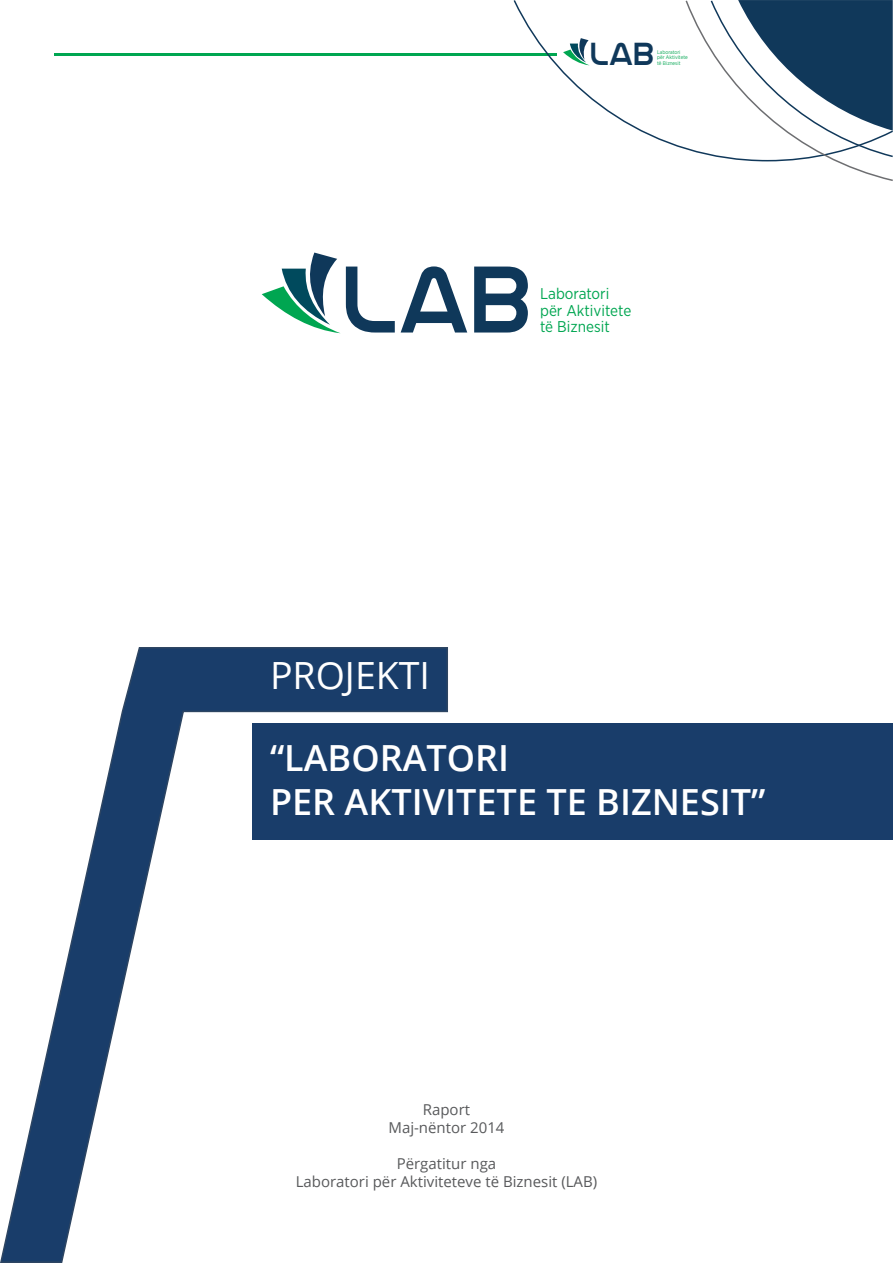
<style>
.page{position:relative;width:893px;height:1263px;background:#fff}
.page>*{position:absolute;margin:0;border:0;box-sizing:border-box;transform-origin:0 0}
.t1{font:95.7px "Nasalization Rg";color:#0f385a}
.t2{font:37.5px "Open Sans";color:#fff}
.t3{font:600 36px "Open Sans";color:#fff}
.t4{font:32.25px "Nasalization Rg";color:#0f385a}
.t5{font:15.6px/16.8px "Gotham Narrow";color:#00a651}
.t6{font:15px "Open Sans";color:#58595b}
.t7{font:5.25px/5.7px "Gotham Narrow";color:#00a651}
</style>
<div class="page">
<hr style="left:54px;top:53px;width:503px;height:2px;background:#00a651">
<svg style="left:512px;top:0;width:172px;height:149px"></svg>
<svg style="left:684px;top:0;width:209px;height:181px"></svg>
<svg style="left:563px;top:38px;width:27px;height:27px"></svg>
<svg style="left:262px;top:253px;width:78px;height:80px"></svg>
<svg style="left:0;top:647px;width:449px;height:616px"></svg>
<div style="left:252px;top:723px;width:641px;height:116px;background:#193d6a"></div>
<h3 class="t4" style="left:590px;top:35px;width:66px">Lab</h3>
<p class="t7" style="left:657px;top:49px;width:32px">Laboratori për Aktivitete</p>
<p class="t7" style="left:657px;top:60px;width:25px">të Biznesit</p>
<p class="t1" style="left:341px;top:243px;width:192px">Lab</p>
<p class="t5" style="left:540px;top:284px;width:93px">Laboratori për Aktivitete</p>
<p class="t5" style="left:540px;top:318px;width:71px">të Biznesit</p>
<p class="t2" style="left:270px;top:650px;width:162px">PROJEKTI</p>
<p class="t3" style="left:270px;top:733px;width:241px">“LABORATORI</p>
<p class="t3" style="left:270px;top:777px;width:497px">PER AKTIVITETE TE BIZNESIT”</p>
<p class="t6" style="left:423px;top:1099px;width:49px">Raport</p>
<p class="t6" style="left:388px;top:1117px;width:118px">Maj-nëntor 2014</p>
<p class="t6" style="left:397px;top:1153px;width:101px">Përgatitur nga</p>
<p class="t6" style="left:296px;top:1171px;width:303px">Laboratori për Aktiviteteve të Biznesit (LAB)</p>
</div>
